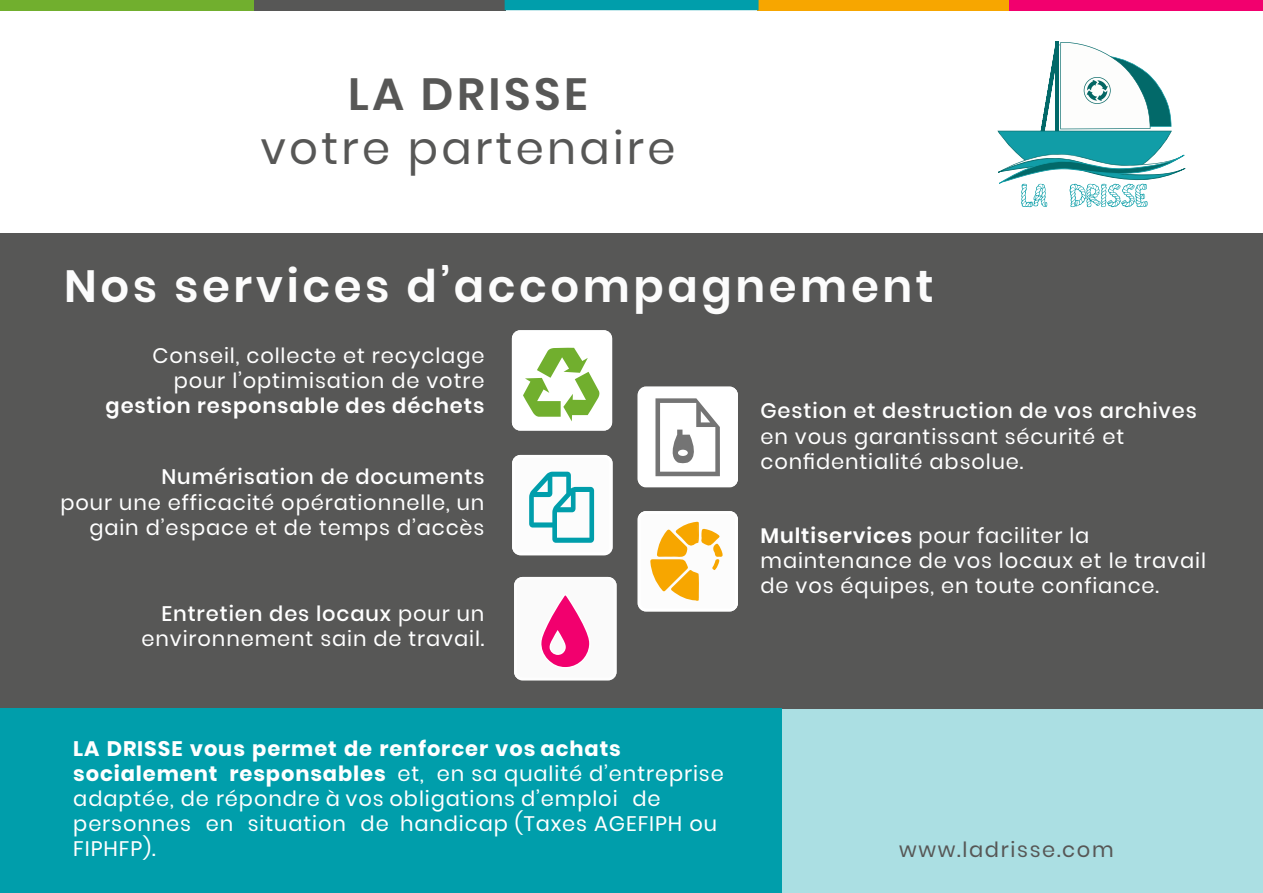
<style>
.page{position:relative;width:1263px;height:893px;background:#fff}
.page>*{position:absolute;margin:0;border:0;box-sizing:border-box;transform-origin:0 0}
.t1{font:600 45px "Poppins";letter-spacing:.08em;color:#fcfcfc}
.t2{font:45px "Poppins";letter-spacing:.075em;color:#575756}
.t3{font:600 45px "Poppins";letter-spacing:.08em;color:#575756}
.t4{font:21px/25.2px "Poppins";letter-spacing:.04em;color:#fff;text-align:right}
.t5{font:500 21px "Poppins";letter-spacing:.04em;color:#fff}
.t6{font:600 21px "Poppins";letter-spacing:.04em;color:#fff}
.t7{font:21px "Poppins";letter-spacing:.08em;color:#575756}
.s1{font-weight:600}
.s2{font-weight:500}
.s3{font-weight:700}
</style>
<div class="page">
<div style="left:0;top:697px;width:1263px;height:196px;background:#abdfe3"></div>
<div style="left:0;top:233px;width:1263px;height:475px;background:#575756"></div>
<div style="left:0;top:708px;width:781px;height:185px;background:#009eab"></div>
<svg style="left:997px;top:42px;width:189px;height:165px"></svg>
<div style="left:513px;top:332px;width:98px;height:97px;background:#fff;border-radius:7px"></div>
<div style="left:512px;top:330px;width:100px;height:101px;border:3px solid #fff;border-radius:7px"></div>
<svg style="left:523px;top:348px;width:77px;height:73px"></svg>
<div style="left:639px;top:388px;width:97px;height:97px;background:#fff;border-radius:7px"></div>
<div style="left:638px;top:387px;width:100px;height:100px;border:3px solid #fff;border-radius:7px"></div>
<svg style="left:655px;top:398px;width:65px;height:78px"></svg>
<div style="left:514px;top:456px;width:97px;height:98px;background:#fcfcfc;border-radius:7px"></div>
<div style="left:512px;top:455px;width:100px;height:100px;border:3px solid #fff;border-radius:7px"></div>
<svg style="left:529px;top:472px;width:65px;height:71px"></svg>
<div style="left:639px;top:513px;width:97px;height:97px;background:#fcfcfc;border-radius:7px"></div>
<div style="left:638px;top:511px;width:100px;height:100px;border:3px solid #fff;border-radius:7px"></div>
<svg style="left:650px;top:521px;width:73px;height:80px"></svg>
<div style="left:515px;top:578px;width:100px;height:101px;background:#fcfcfc;border-radius:7px"></div>
<div style="left:514px;top:577px;width:103px;height:103px;border:3px solid #fff;border-radius:7px"></div>
<svg style="left:541px;top:595px;width:49px;height:72px"></svg>
<div style="left:757px;top:0;width:254px;height:10px;background:#f7a600"></div>
<div style="left:252px;top:0;width:254px;height:10px;background:#575756"></div>
<div style="left:505px;top:0;width:253px;height:10px;background:#009eab"></div>
<div style="left:0;top:0;width:254px;height:10px;background:#71af2e"></div>
<div style="left:1009px;top:0;width:254px;height:10px;background:#f2006e"></div>
<h1 class="t3" style="left:348px;top:69px;width:241px">LA DRISSE</h1>
<h1 class="t2" style="left:260px;top:123px;width:417px">votre partenaire</h1>
<h1 class="t1" style="left:64px;top:261px;width:871px">Nos services d’accompagnement</h1>
<p class="t4" style="left:153px;top:343px;width:333px">Conseil, collecte et recyclage pour l’optimisation de votre</p>
<p class="t6" style="left:106px;top:394px;width:380px">gestion responsable des déchets</p>
<p class="t5" style="left:760px;top:399px;width:438px">Gestion et destruction de vos archives</p>
<p class="t4" style="left:760px;top:424px;width:365px;text-align:left">en vous garantissant sécurité et confidentialité absolue.</p>
<p class="t5" style="left:162px;top:465px;width:324px">Numérisation de documents</p>
<p class="t4" style="left:61px;top:490px;width:425px">pour une efficacité opérationnelle, un gain d’espace et de temps d’accès</p>
<p class="t4" style="left:760px;top:523px;width:447px;text-align:left"><span class="s1">Multiservices</span> pour faciliter la maintenance de vos locaux et le travail de vos équipes, en toute confiance.</p>
<p class="t4" style="left:142px;top:601px;width:344px"><span class="s2">Entretien des locaux</span> pour un environnement sain de travail.</p>
<p class="t4" style="left:73px;top:736px;width:652px;text-align:left"><span class="s3">LA DRISSE vous permet de renforcer vos achats socialement responsables</span> et, en sa qualité d’entreprise adaptée, de répondre à vos obligations d’emploi de personnes en situation de handicap (Taxes AGEFIPH ou FIPHFP).</p>
<p class="t7" style="left:899px;top:838px;width:216px">www.ladrisse.com</p>
</div>
